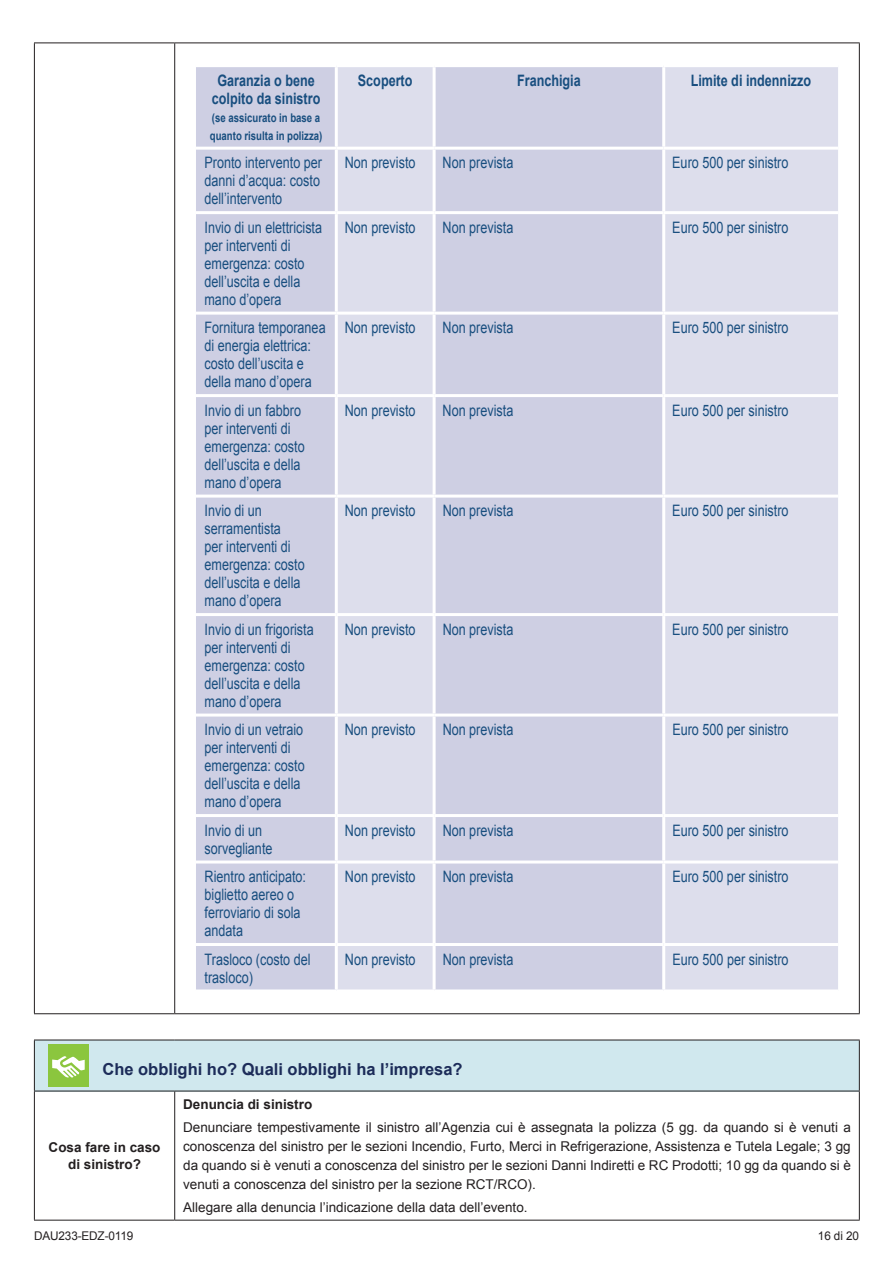
<style>
.page{position:relative;width:893px;height:1263px;background:#fff}
.page>*{position:absolute;margin:0;border:0;box-sizing:border-box;transform-origin:0 0}
.t1{font:700 16.5px "Arial";color:#1c2c59}
.t2{font:15.75px/18px "Arial";color:#184e7f;scale:.8 1}
.t3{font:700 15.75px/18px "Arial";color:#184e7f;text-align:center;scale:.8 1}
.t4{font:13.5px/18.8px "Arial";color:#231f20;text-align:justify}
.t5{font:700 13.5px/17.2px "Arial";color:#231f20;text-align:center}
.t6{font:700 12px/18px "Arial";color:#184e7f;scale:.8 1}
.t7{font:12px "Arial";letter-spacing:-.01em;color:#231f20}
</style>
<div class="page">
<hr style="left:34px;top:43px;width:1px;height:970px;background:#231f20">
<hr style="left:174px;top:43px;width:1px;height:970px;background:#231f20">
<hr style="left:859px;top:43px;width:1px;height:970px;background:#231f20">
<hr style="left:34px;top:1013px;width:141px;height:1px;background:#231f20">
<hr style="left:175px;top:1013px;width:685px;height:1px;background:#231f20">
<hr style="left:34px;top:43px;width:141px;height:1px;background:#231f20">
<hr style="left:175px;top:43px;width:685px;height:1px;background:#231f20">
<div style="left:196px;top:67px;width:139px;height:922px;background:#cecfe3"></div>
<div style="left:338px;top:67px;width:95px;height:922px;background:#dddeec"></div>
<div style="left:436px;top:67px;width:226px;height:922px;background:#cecfe3"></div>
<div style="left:665px;top:67px;width:173px;height:922px;background:#dddeec"></div>
<hr style="left:196px;top:147px;width:140px;height:3px;background:#fff">
<hr style="left:336px;top:147px;width:98px;height:3px;background:#fff">
<hr style="left:434px;top:147px;width:230px;height:3px;background:#fff">
<hr style="left:664px;top:147px;width:174px;height:3px;background:#fff">
<hr style="left:196px;top:211px;width:140px;height:3px;background:#fff">
<hr style="left:336px;top:211px;width:98px;height:3px;background:#fff">
<hr style="left:434px;top:211px;width:230px;height:3px;background:#fff">
<hr style="left:664px;top:211px;width:174px;height:3px;background:#fff">
<hr style="left:196px;top:312px;width:140px;height:3px;background:#fff">
<hr style="left:336px;top:312px;width:98px;height:3px;background:#fff">
<hr style="left:434px;top:312px;width:230px;height:3px;background:#fff">
<hr style="left:664px;top:312px;width:174px;height:3px;background:#fff">
<hr style="left:196px;top:394px;width:140px;height:3px;background:#fff">
<hr style="left:336px;top:394px;width:98px;height:3px;background:#fff">
<hr style="left:434px;top:394px;width:230px;height:3px;background:#fff">
<hr style="left:664px;top:394px;width:174px;height:3px;background:#fff">
<hr style="left:196px;top:495px;width:140px;height:3px;background:#fff">
<hr style="left:336px;top:495px;width:98px;height:3px;background:#fff">
<hr style="left:434px;top:495px;width:230px;height:3px;background:#fff">
<hr style="left:664px;top:495px;width:174px;height:3px;background:#fff">
<hr style="left:196px;top:613px;width:140px;height:3px;background:#fff">
<hr style="left:336px;top:613px;width:98px;height:3px;background:#fff">
<hr style="left:434px;top:613px;width:230px;height:3px;background:#fff">
<hr style="left:664px;top:613px;width:174px;height:3px;background:#fff">
<hr style="left:196px;top:713px;width:140px;height:3px;background:#fff">
<hr style="left:336px;top:713px;width:98px;height:3px;background:#fff">
<hr style="left:434px;top:713px;width:230px;height:3px;background:#fff">
<hr style="left:664px;top:713px;width:174px;height:3px;background:#fff">
<hr style="left:196px;top:814px;width:140px;height:3px;background:#fff">
<hr style="left:336px;top:814px;width:98px;height:3px;background:#fff">
<hr style="left:434px;top:814px;width:230px;height:3px;background:#fff">
<hr style="left:664px;top:814px;width:174px;height:3px;background:#fff">
<hr style="left:196px;top:860px;width:140px;height:3px;background:#fff">
<hr style="left:336px;top:860px;width:98px;height:3px;background:#fff">
<hr style="left:434px;top:860px;width:230px;height:3px;background:#fff">
<hr style="left:664px;top:860px;width:174px;height:3px;background:#fff">
<hr style="left:196px;top:943px;width:140px;height:3px;background:#fff">
<hr style="left:336px;top:943px;width:98px;height:3px;background:#fff">
<hr style="left:434px;top:943px;width:230px;height:3px;background:#fff">
<hr style="left:664px;top:943px;width:174px;height:3px;background:#fff">
<div style="left:34px;top:1040px;width:825px;height:51px;background:#d0e8ee"></div>
<hr style="left:34px;top:1040px;width:141px;height:1px;background:#231f20">
<hr style="left:34px;top:1040px;width:1px;height:51px;background:#231f20">
<hr style="left:175px;top:1040px;width:685px;height:1px;background:#231f20">
<hr style="left:859px;top:1040px;width:1px;height:51px;background:#231f20">
<hr style="left:34px;top:1091px;width:141px;height:1px;background:#231f20">
<hr style="left:34px;top:1091px;width:1px;height:129px;background:#231f20">
<hr style="left:175px;top:1091px;width:685px;height:1px;background:#231f20">
<hr style="left:174px;top:1091px;width:1px;height:129px;background:#231f20">
<hr style="left:859px;top:1091px;width:1px;height:129px;background:#231f20">
<hr style="left:34px;top:1220px;width:141px;height:1px;background:#231f20">
<hr style="left:175px;top:1220px;width:685px;height:1px;background:#231f20">
<div style="left:48px;top:1044px;width:41px;height:43px;background:#8bc63e"></div>
<svg style="left:52px;top:1056px;width:33px;height:22px"></svg>
<p class="t3" style="left:212px;top:72px;width:137px">Garanzia o bene colpito da sinistro</p>
<p class="t6" style="left:210px;top:109px;width:142px">(se assicurato in base a quanto risulta in polizza)</p>
<p class="t3" style="left:358px;top:72px;width:70px">Scoperto</p>
<p class="t3" style="left:517px;top:72px;width:81px">Franchigia</p>
<p class="t3" style="left:691px;top:72px;width:152px">Limite di indennizzo</p>
<p class="t2" style="left:204px;top:154px;width:149px">Pronto intervento per danni d’acqua: costo dell’intervento</p>
<p class="t2" style="left:345px;top:154px;width:90px">Non previsto</p>
<p class="t2" style="left:443px;top:154px;width:90px">Non prevista</p>
<p class="t2" style="left:672px;top:154px;width:147px">Euro 500 per sinistro</p>
<p class="t2" style="left:204px;top:218px;width:149px">Invio di un elettricista per interventi di emergenza: costo dell’uscita e della mano d’opera</p>
<p class="t2" style="left:345px;top:218px;width:90px">Non previsto</p>
<p class="t2" style="left:443px;top:218px;width:90px">Non prevista</p>
<p class="t2" style="left:672px;top:218px;width:147px">Euro 500 per sinistro</p>
<p class="t2" style="left:204px;top:319px;width:153px">Fornitura temporanea di energia elettrica: costo dell’uscita e della mano d’opera</p>
<p class="t2" style="left:345px;top:319px;width:90px">Non previsto</p>
<p class="t2" style="left:443px;top:319px;width:90px">Non prevista</p>
<p class="t2" style="left:672px;top:319px;width:147px">Euro 500 per sinistro</p>
<p class="t2" style="left:205px;top:401px;width:127px">Invio di un fabbro per interventi di emergenza: costo dell’uscita e della mano d’opera</p>
<p class="t2" style="left:345px;top:401px;width:90px">Non previsto</p>
<p class="t2" style="left:443px;top:401px;width:90px">Non prevista</p>
<p class="t2" style="left:672px;top:401px;width:147px">Euro 500 per sinistro</p>
<p class="t2" style="left:205px;top:502px;width:127px">Invio di un serramentista<br>per interventi di emergenza: costo dell’uscita e della mano d’opera</p>
<p class="t2" style="left:345px;top:502px;width:90px">Non previsto</p>
<p class="t2" style="left:443px;top:502px;width:90px">Non prevista</p>
<p class="t2" style="left:672px;top:502px;width:147px">Euro 500 per sinistro</p>
<p class="t2" style="left:205px;top:620px;width:138px">Invio di un frigorista per interventi di emergenza: costo dell’uscita e della mano d’opera</p>
<p class="t2" style="left:345px;top:620px;width:90px">Non previsto</p>
<p class="t2" style="left:443px;top:620px;width:90px">Non prevista</p>
<p class="t2" style="left:672px;top:620px;width:147px">Euro 500 per sinistro</p>
<p class="t2" style="left:205px;top:721px;width:127px">Invio di un vetraio per interventi di emergenza: costo dell’uscita e della mano d’opera</p>
<p class="t2" style="left:345px;top:721px;width:90px">Non previsto</p>
<p class="t2" style="left:443px;top:721px;width:90px">Non prevista</p>
<p class="t2" style="left:672px;top:721px;width:147px">Euro 500 per sinistro</p>
<p class="t2" style="left:205px;top:821px;width:86px">Invio di un sorvegliante</p>
<p class="t2" style="left:345px;top:821px;width:90px">Non previsto</p>
<p class="t2" style="left:443px;top:821px;width:90px">Non prevista</p>
<p class="t2" style="left:672px;top:821px;width:147px">Euro 500 per sinistro</p>
<p class="t2" style="left:205px;top:868px;width:128px">Rientro anticipato: biglietto aereo o ferroviario di sola andata</p>
<p class="t2" style="left:345px;top:868px;width:90px">Non previsto</p>
<p class="t2" style="left:443px;top:868px;width:90px">Non prevista</p>
<p class="t2" style="left:672px;top:868px;width:147px">Euro 500 per sinistro</p>
<p class="t2" style="left:205px;top:950px;width:134px">Trasloco (costo del trasloco)</p>
<p class="t2" style="left:345px;top:950px;width:90px">Non previsto</p>
<p class="t2" style="left:443px;top:950px;width:90px">Non prevista</p>
<p class="t2" style="left:672px;top:950px;width:147px">Euro 500 per sinistro</p>
<p class="t1" style="left:102px;top:1058px;width:362px">Che obblighi ho? Quali obblighi ha l’impresa?</p>
<p class="t5" style="left:49px;top:1139px;width:113px">Cosa fare in caso di sinistro?</p>
<p class="t5" style="left:183px;top:1096px;width:131px">Denuncia di sinistro</p>
<p class="t4" style="left:183px;top:1118px;width:669px">Denunciare tempestivamente il sinistro all’Agenzia cui è assegnata la polizza (5 gg. da quando si è venuti a conoscenza del sinistro per le sezioni Incendio, Furto, Merci in Refrigerazione, Assistenza e Tutela Legale; 3 gg da quando si è venuti a conoscenza del sinistro per le sezioni Danni Indiretti e RC Prodotti; 10 gg da quando si è venuti a conoscenza del sinistro per la sezione RCT/RCO).</p>
<p class="t4" style="left:183px;top:1198px;width:346px">Allegare alla denuncia l’indicazione della data dell’evento.</p>
<p class="t7" style="left:34px;top:1228px;width:101px">DAU233-EDZ-0119</p>
<p class="t7" style="left:818px;top:1228px;width:43px">16 di 20</p>
</div>
